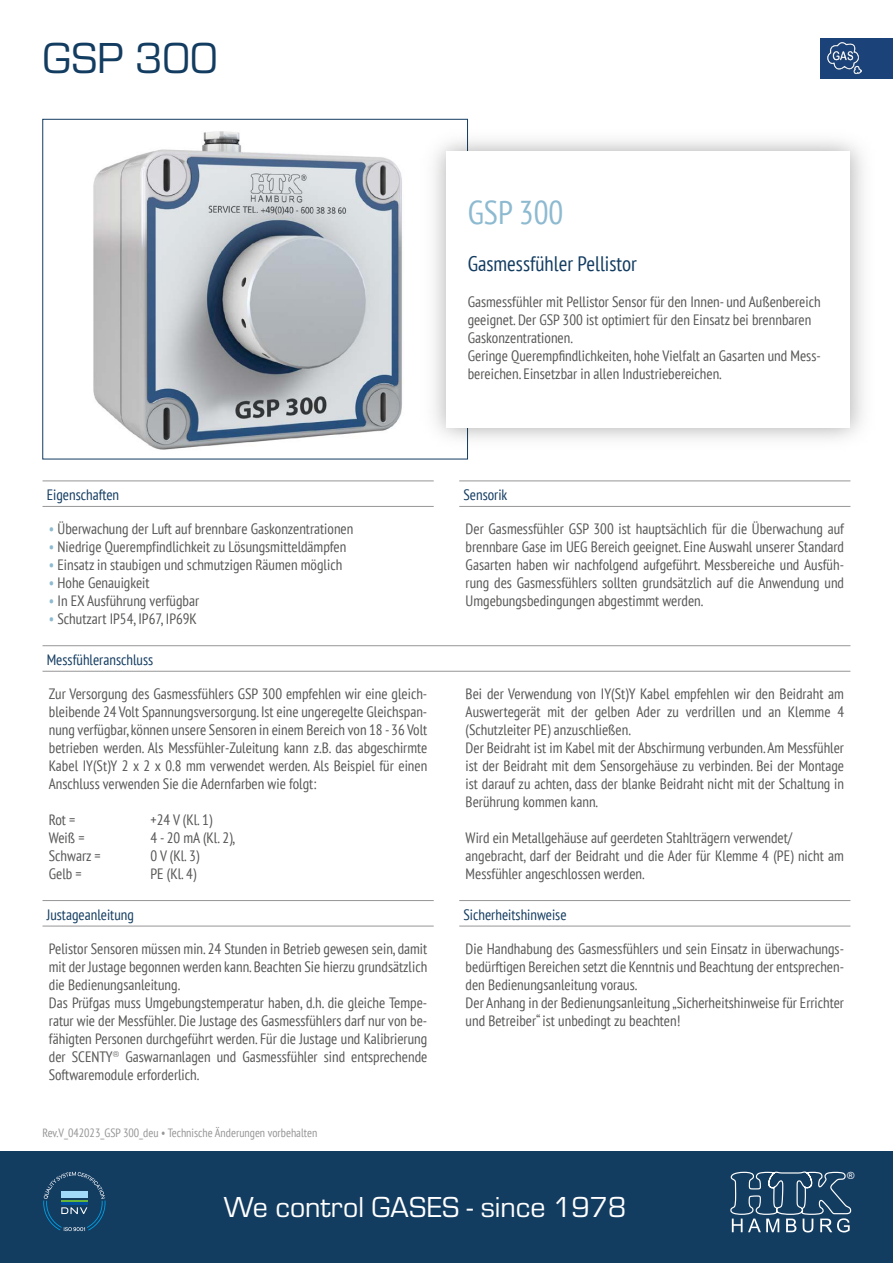
<style>
.page{position:relative;width:893px;height:1263px;background:#fff}
.page>*{position:absolute;margin:0;border:0;box-sizing:border-box;transform-origin:0 0}
.t1{font:45px "Eurostile";color:#133c61}
.t2{font:condensed 33px "PT Sans";color:#8dbad0}
.t3{font:30px "Eurostile";color:#fff}
.t4{font:condensed 21px "PT Sans";color:#133c61}
.t5{font:condensed 15px/18px "PT Sans";color:#575756}
.t6{font:condensed 15px "PT Sans";color:#133c61}
.t7{font:condensed 12px "PT Sans";color:#969696}
.t8{font:9.9px "Arial";color:#fff}
.s1{color:#8dbad0}
</style>
<div class="page">
<div style="left:0;top:1151px;width:893px;height:112px;background:#133c61"></div>
<svg style="left:43px;top:1172px;width:63px;height:59px"></svg>
<hr style="left:61px;top:1202px;width:26px;height:2px;background:#004f9f">
<svg style="left:730px;top:1171px;width:122px;height:61px"></svg>
<div style="left:821px;top:38px;width:72px;height:41px;background:#1b4379"></div>
<img style="left:827px;top:43px;width:34px;height:31px">
<img style="left:93px;top:131px;width:310px;height:319px">
<img style="left:434px;top:123px;width:430px;height:332px">
<div style="left:446px;top:151px;width:404px;height:276px;background:#fff"></div>
<hr style="left:43px;top:480px;width:391px;height:1px;background:#969696">
<hr style="left:43px;top:506px;width:391px;height:1px;background:#969696">
<hr style="left:459px;top:480px;width:391px;height:1px;background:#969696">
<hr style="left:459px;top:506px;width:391px;height:1px;background:#969696">
<hr style="left:43px;top:645px;width:807px;height:1px;background:#969696">
<hr style="left:43px;top:671px;width:807px;height:1px;background:#969696">
<hr style="left:43px;top:900px;width:391px;height:1px;background:#969696">
<hr style="left:43px;top:926px;width:391px;height:1px;background:#969696">
<hr style="left:459px;top:900px;width:391px;height:1px;background:#969696">
<hr style="left:459px;top:926px;width:391px;height:1px;background:#969696">
<h1 class="t1" style="left:43px;top:34px;width:177px">GSP 300</h1>
<h2 class="t2" style="left:468px;top:191px;width:97px">GSP 300</h2>
<h3 class="t4" style="left:468px;top:250px;width:171px">Gasmessfühler Pellistor</h3>
<p class="t5" style="left:468px;top:292px;width:355px">Gasmessfühler mit Pellistor Sensor für den Innen- und Außenbereich geeignet. Der GSP 300 ist optimiert für den Einsatz bei brennbaren Gaskonzentrationen.<br>Geringe Querempfindlichkeiten, hohe Vielfalt an Gasarten und Mess&shy;bereichen. Einsetzbar in allen Industriebereichen.</p>
<p class="t6" style="left:47px;top:485px;width:74px">Eigenschaften</p>
<p class="t6" style="left:463px;top:485px;width:45px">Sensorik</p>
<p class="t5" style="left:49px;top:519px;width:306px"><span class="s1">•</span> Überwachung der Luft auf brennbare Gaskonzentrationen</p>
<p class="t5" style="left:49px;top:537px;width:299px"><span class="s1">•</span> Niedrige Querempfindlichkeit zu Lösungsmitteldämpfen</p>
<p class="t5" style="left:49px;top:555px;width:295px"><span class="s1">•</span> Einsatz in staubigen und schmutzigen Räumen möglich</p>
<p class="t5" style="left:49px;top:573px;width:102px"><span class="s1">•</span> Hohe Genauigkeit</p>
<p class="t5" style="left:49px;top:591px;width:152px"><span class="s1">•</span> In EX Ausführung verfügbar</p>
<p class="t5" style="left:49px;top:609px;width:150px"><span class="s1">•</span> Schutzart IP54, IP67, IP69K</p>
<p class="t5" style="left:466px;top:519px;width:380px;text-align:justify">Der Gasmessfühler GSP 300 ist hauptsächlich für die Überwachung auf brennbare Gase im UEG Bereich geeignet. Eine Auswahl unserer Standard Gasarten haben wir nachfolgend aufgeführt. Messbereiche und Ausfüh&shy;rung des Gasmessfühlers sollten grundsätzlich auf die Anwendung und Umgebungsbedingungen abgestimmt werden.</p>
<p class="t6" style="left:47px;top:650px;width:108px">Messfühleranschluss</p>
<p class="t5" style="left:49px;top:684px;width:380px;text-align:justify">Zur Versorgung des Gasmessfühlers GSP 300 empfehlen wir eine gleich&shy;bleibende 24 Volt Spannungsversorgung. Ist eine ungeregelte Gleichspan&shy;nung verfügbar, können unsere Sensoren in einem Bereich von 18 - 36 Volt betrieben werden. Als Messfühler-Zuleitung kann z.B. das abgeschirmte Kabel IY(St)Y 2 x 2 x 0.8 mm verwendet werden. Als Beispiel für einen Anschluss verwenden Sie die Adernfarben wie folgt:</p>
<p class="t5" style="left:49px;top:810px;width:28px">Rot =</p>
<p class="t5" style="left:151px;top:810px;width:63px">+24 V (Kl. 1)</p>
<p class="t5" style="left:49px;top:828px;width:37px">Weiß =</p>
<p class="t5" style="left:151px;top:828px;width:86px">4 - 20 mA (Kl. 2),</p>
<p class="t5" style="left:49px;top:846px;width:53px">Schwarz =</p>
<p class="t5" style="left:151px;top:846px;width:50px">0 V (Kl. 3)</p>
<p class="t5" style="left:49px;top:864px;width:34px">Gelb =</p>
<p class="t5" style="left:151px;top:864px;width:47px">PE (Kl. 4)</p>
<p class="t5" style="left:466px;top:684px;width:380px">Bei der Verwendung von IY(St)Y Kabel empfehlen wir den Beidraht am Auswertegerät mit der gelben Ader zu verdrillen und an Klemme 4 (Schutzleiter PE) anzuschließen.<br>Der Beidraht ist im Kabel mit der Abschirmung verbunden. Am Messfühler ist der Beidraht mit dem Sensorgehäuse zu verbinden. Bei der Montage ist darauf zu achten, dass der blanke Beidraht nicht mit der Schaltung in Berührung kommen kann.</p>
<p class="t5" style="left:466px;top:828px;width:380px">Wird ein Metallgehäuse auf geerdeten Stahlträgern verwendet/ angebracht, darf der Beidraht und die Ader für Klemme 4 (PE) nicht am<br>Messfühler angeschlossen werden.</p>
<p class="t6" style="left:47px;top:905px;width:89px">Justageanleitung</p>
<p class="t6" style="left:463px;top:905px;width:105px">Sicherheitshinweise</p>
<p class="t5" style="left:49px;top:939px;width:380px">Pelistor Sensoren müssen min. 24 Stunden in Betrieb gewesen sein, damit mit der Justage begonnen werden kann. Beachten Sie hierzu grundsätzlich die Bedienungsanleitung.<br>Das Prüfgas muss Umgebungstemperatur haben, d.h. die gleiche Tempe&shy;ratur wie der Messfühler. Die Justage des Gasmessfühlers darf nur von be&shy;fähigten Personen durchgeführt werden. Für die Justage und Kalibrierung der SCENTY<sup>®</sup> Gaswarnanlagen und Gasmessfühler sind entsprechende Softwaremodule erforderlich.</p>
<p class="t5" style="left:466px;top:939px;width:380px">Die Handhabung des Gasmessfühlers und sein Einsatz in überwachungs&shy;bedürftigen Bereichen setzt die Kenntnis und Beachtung der entsprechen&shy;den Bedienungsanleitung voraus.<br>Der Anhang in der Bedienungsanleitung „Sicherheitshinweise für Errichter und Betreiber“ ist unbedingt zu beachten!</p>
<p class="t7" style="left:43px;top:1125px;width:276px">Rev.V_042023_GSP 300_deu • Technische Änderungen vorbehalten</p>
<p class="t8" style="left:847px;top:1169px;width:9px">®</p>
<h3 class="t3" style="left:224px;top:1191px;width:404px">We control GASES - since 1978</h3>
</div>
